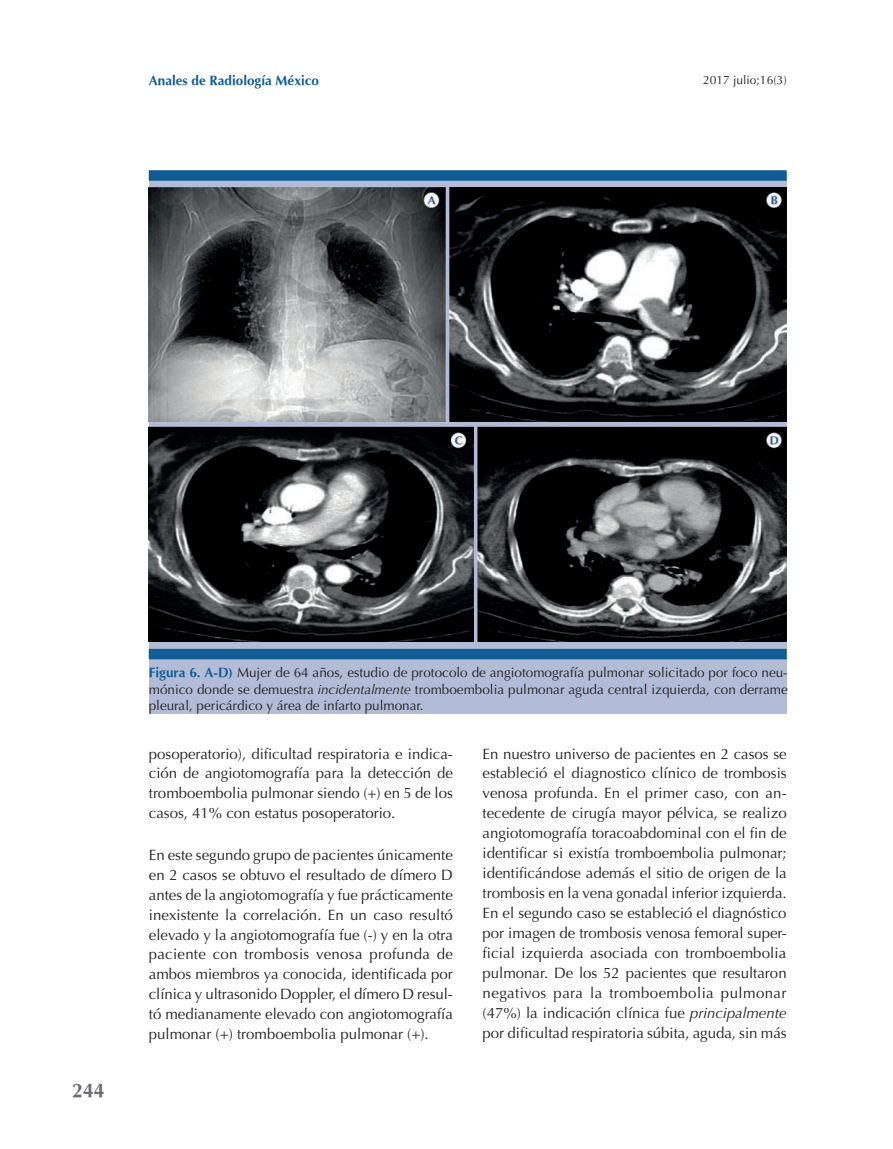
<style>
.page{position:relative;width:893px;height:1149px;background:#fff}
.page>*{position:absolute;margin:0;border:0;box-sizing:border-box;transform-origin:0 0}
.t1{font:700 19.5px "Optima";color:#6c6d70}
.Texto{font:15px/20px "Optima";color:#231f20;text-align:justify}
.Pie_de_figura{font:13.5px/16.5px "Optima";color:#231f20;text-align:justify}
.t2{font:700 13.5px "Optima";color:#105c95}
.t3{font:12px "Optima";color:#231f20}
.s1{font-weight:700;color:#105c95}
.s2{font-style:italic}
</style>
<div class="page">
<div style="left:149px;top:172px;width:638px;height:541px;background:#b2bcd6"></div>
<div style="left:149px;top:648px;width:638px;height:11px;background:#105c95"></div>
<div style="left:149px;top:170px;width:638px;height:11px;background:#105c95"></div>
<img style="left:149px;top:188px;width:638px;height:453px">
<p class="t2" style="left:149px;top:73px;width:172px">Anales de Radiología México</p>
<p class="t3" style="left:703px;top:73px;width:85px">2017 julio;16(3)</p>
<h1 class="t1" style="left:72px;top:1079px;width:34px">244</h1>
<p class="Pie_de_figura" style="left:149px;top:664px;width:640px"><span class="s1">Figura 6. A-D)</span> Mujer de 64 años, estudio de protocolo de angiotomografía pulmonar solicitado por foco neu&shy;mónico donde se demuestra <span class="s2">incidentalmente</span> tromboembolia pulmonar aguda central izquierda, con derrame pleural, pericárdico y área de infarto pulmonar.</p>
<p class="Texto" style="left:149px;top:743px;width:306px">posoperatorio), dificultad respiratoria e indica&shy;ción de angiotomografía para la detección de tromboembolia pulmonar siendo (+) en 5 de los casos, 41% con estatus posoperatorio.</p>
<p class="Texto" style="left:149px;top:844px;width:306px">En este segundo grupo de pacientes únicamente en 2 casos se obtuvo el resultado de dímero D antes de la angiotomografía y fue prácticamente inexistente la correlación. En un caso resultó elevado y la angiotomografía fue (-) y en la otra paciente con trombosis venosa profunda de ambos miembros ya conocida, identificada por clínica y ultrasonido Doppler, el dímero D resul&shy;tó medianamente elevado con angiotomografía pulmonar (+) tromboembolia pulmonar (+).</p>
<p class="Texto" style="left:483px;top:743px;width:306px">En nuestro universo de pacientes en 2 casos se estableció el diagnostico clínico de trombosis venosa profunda. En el primer caso, con an&shy;tecedente de cirugía mayor pélvica, se realizo angiotomografía toracoabdominal con el fin de identificar si existía tromboembolia pulmonar; identificándose además el sitio de origen de la trombosis en la vena gonadal inferior izquierda.<br>En el segundo caso se estableció el diagnóstico por imagen de trombosis venosa femoral super&shy;ficial izquierda asociada con tromboembolia pulmonar. De los 52 pacientes que resultaron negativos para la tromboembolia pulmonar (47%) la indicación clínica fue <span class="s2">principalmente </span>por dificultad respiratoria súbita, aguda, sin más</p>
</div>
